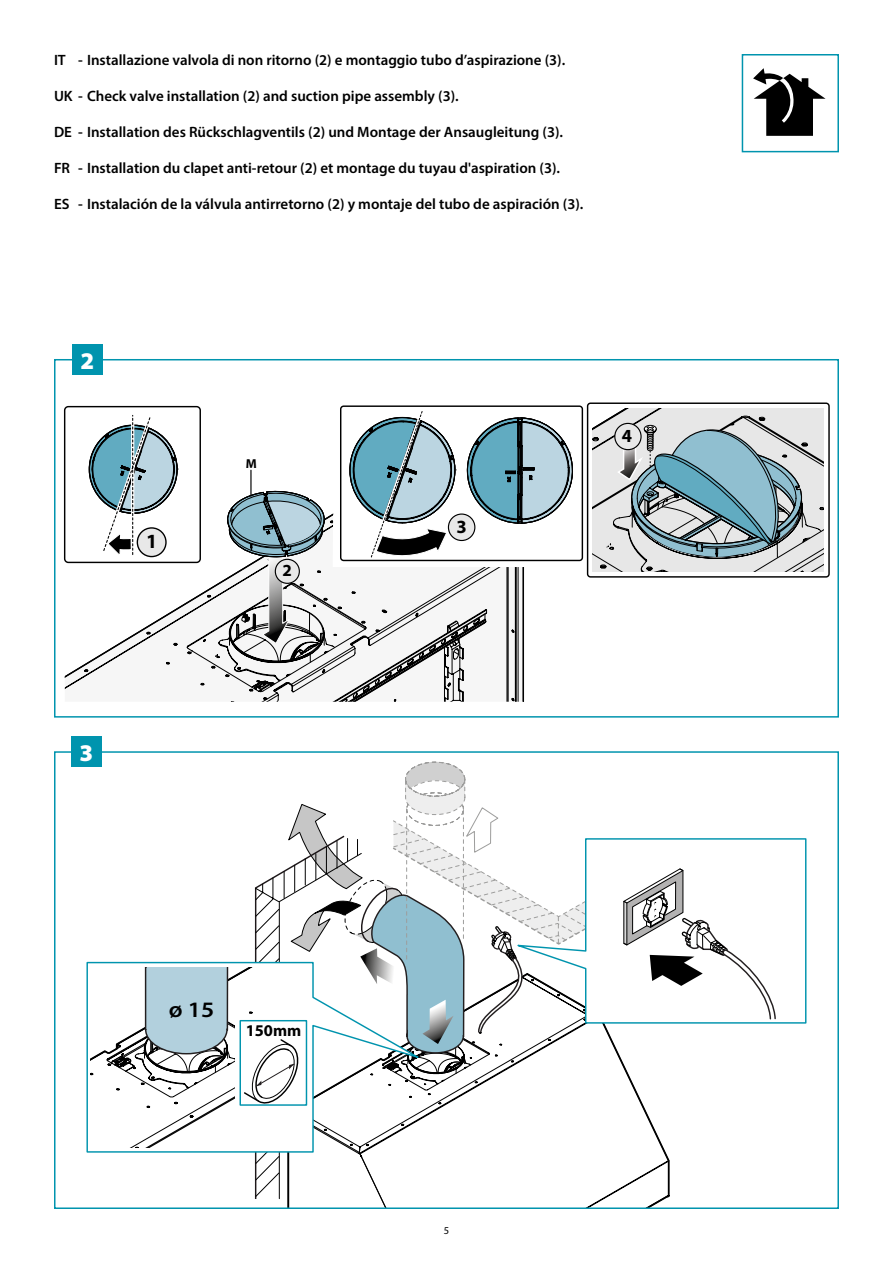
<style>
.page{position:relative;width:893px;height:1263px;background:#fff}
.page>*{position:absolute;margin:0;border:0;box-sizing:border-box;transform-origin:0 0}
.t1{font:900 24px "Myriad Pro";color:#fff}
.t2{font:600 22.05px "Myriad Pro";color:#000;scale:1.12 1}
.t3{font:700 20.25px "Myriad Pro";color:#000}
.t4{font:700 18.6px "Myriad Pro";color:#000}
.t5{font:700 16.95px "Myriad Pro";color:#000}
.t6{font:700 16.5px "Myriad Pro";color:#000}
.t7{font:600 15px "Myriad Pro";color:#000}
.t8{font:700 13.05px "Myriad Pro";color:#000}
.t9{font:10.5px "Myriad Pro";color:#000}
</style>
<div class="page">
<svg style="left:65px;top:560px;width:459px;height:142px"></svg>
<div style="left:64px;top:406px;width:137px;height:157px;border:1px solid #000;border-radius:4px"></div>
<svg style="left:88px;top:414px;width:90px;height:144px"></svg>
<div style="left:137px;top:528px;width:29px;height:29px;background:#e8e8e8;border-radius:50%"></div>
<div style="left:137px;top:527px;width:30px;height:30px;border:1px solid #000;border-radius:50%"></div>
<svg style="left:342px;top:402px;width:488px;height:176px"></svg>
<svg style="left:188px;top:406px;width:392px;height:294px"></svg>
<hr style="left:250px;top:470px;width:2px;height:26px;background:#000">
<svg style="left:593px;top:408px;width:231px;height:163px;background:#aebdc2"></svg>
<div style="left:54px;top:359px;width:785px;height:359px;border:2px solid #0094ae"></div>
<svg style="left:777px;top:838px;width:29px;height:186px"></svg>
<svg style="left:91px;top:762px;width:686px;height:444px"></svg>
<div style="left:54px;top:751px;width:785px;height:458px;border:2px solid #0094ae"></div>
<div style="left:72px;top:344px;width:31px;height:31px;background:#0094ae"></div>
<div style="left:71px;top:737px;width:31px;height:30px;background:#0094ae"></div>
<svg style="left:753px;top:68px;width:72px;height:68px"></svg>
<div style="left:742px;top:54px;width:97px;height:98px;border:2px solid #0094ae"></div>
<p class="t7" style="left:54px;top:51px;width:513px">IT - Installazione valvola di non ritorno (2) e montaggio tubo d’aspirazione (3).</p>
<p class="t7" style="left:54px;top:87px;width:406px">UK - Check valve installation (2) and suction pipe assembly (3).</p>
<p class="t7" style="left:54px;top:123px;width:511px">DE - Installation des Rückschlagventils (2) und Montage der Ansaugleitung (3).</p>
<p class="t7" style="left:54px;top:159px;width:508px">FR - Installation du clapet anti-retour (2) et montage du tuyau d'aspiration (3).</p>
<p class="t7" style="left:54px;top:195px;width:531px">ES - Instalación de la válvula antirretorno (2) y montaje del tubo de aspiración (3).</p>
<h1 class="t1" style="left:81px;top:345px;width:15px">2</h1>
<h3 class="t3" style="left:146px;top:528px;width:13px">1</h3>
<p class="t8" style="left:246px;top:455px;width:13px">M</p>
<p class="t5" style="left:283px;top:559px;width:11px">2</p>
<p class="t4" style="left:456px;top:514px;width:12px">3</p>
<p class="t4" style="left:622px;top:424px;width:12px">4</p>
<h1 class="t1" style="left:80px;top:737px;width:15px">3</h1>
<h2 class="t2" style="left:169px;top:996px;width:42px">ø 15</h2>
<p class="t6" style="left:246px;top:1019px;width:57px">150mm</p>
<p class="t9" style="left:444px;top:1224px;width:7px">5</p>
</div>
